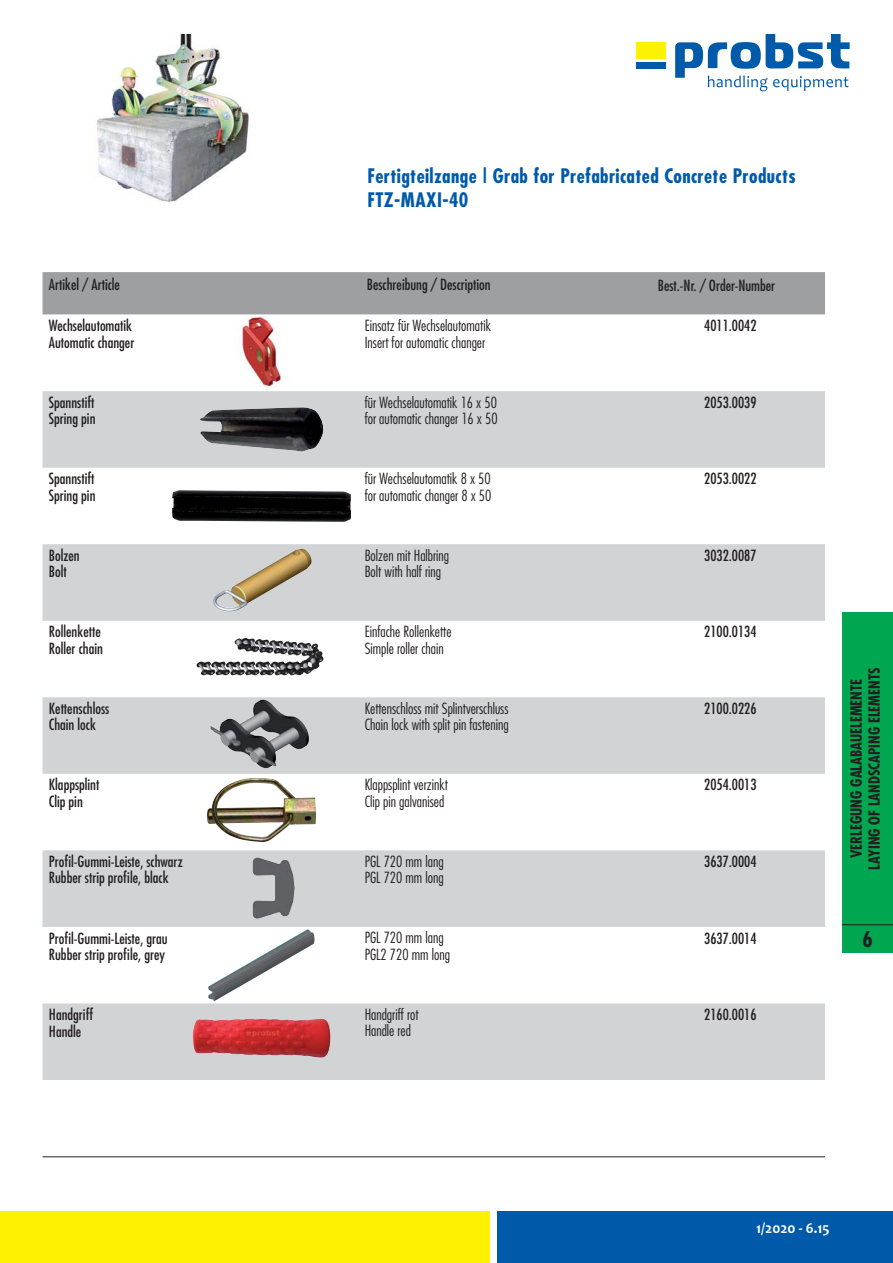
<style>
.page{position:relative;width:893px;height:1263px;background:#fff}
.page>*{position:absolute;margin:0;border:0;box-sizing:border-box;transform-origin:0 0}
.t1{font:700 condensed 21px "Futura";color:#231f20}
.t2{font:700 condensed 19.5px/24px "Futura";letter-spacing:.02em;color:#005aaa}
.t3{font:condensed 15px/16.5px "Futura";color:#231f20}
.t4{font:300 condensed 15px/16.5px "Futura";color:#231f20}
.t5{font:700 condensed 15px/18px "Futura";color:#231f20;text-align:center}
.t6{font:700 15px "Candara";color:#fff}
</style>
<div class="page">
<div style="left:497px;top:1212px;width:396px;height:51px;background:#005aaa"></div>
<div style="left:0;top:1212px;width:489px;height:51px;background:#fff200"></div>
<div style="left:636px;top:42px;width:29px;height:17px;background:#fff200"></div>
<div style="left:636px;top:62px;width:29px;height:6px;background:#005aaa"></div>
<svg style="left:675px;top:34px;width:175px;height:57px"></svg>
<div style="left:842px;top:612px;width:51px;height:340px;background:#00a650"></div>
<hr style="left:842px;top:924px;width:51px;height:1px;background:#231f20">
<img style="left:97px;top:34px;width:153px;height:169px">
<div style="left:43px;top:272px;width:782px;height:43px;background:#9d9fa1"></div>
<svg style="left:43px;top:391px;width:782px;height:689px;fill:#d1d3d4"></svg>
<img style="left:253px;top:857px;width:42px;height:62px">
<img style="left:242px;top:317px;width:39px;height:70px">
<img style="left:208px;top:929px;width:107px;height:72px">
<img style="left:298px;top:552px;width:14px;height:22px">
<img style="left:193px;top:1019px;width:73px;height:34px">
<img style="left:277px;top:744px;width:30px;height:7px">
<img style="left:196px;top:661px;width:20px;height:15px">
<img style="left:207px;top:777px;width:109px;height:65px">
<img style="left:200px;top:407px;width:124px;height:45px">
<img style="left:172px;top:490px;width:179px;height:32px">
<hr style="left:43px;top:1157px;width:782px;height:1px;background:#231f20">
<h2 class="t2" style="left:367px;top:166px;width:430px">Fertigteilzange | Grab for Prefabricated Concrete Products<br>FTZ-MAXI-40</h2>
<p class="t3" style="left:49px;top:278px;width:73px">Artikel / Article</p>
<p class="t3" style="left:367px;top:278px;width:125px">Beschreibung / Description</p>
<p class="t3" style="left:49px;top:319px;width:87px">Wechselautomatik<br>Automatic changer</p>
<p class="t4" style="left:365px;top:318px;width:128px">Einsatz für Wechselautomatik<br>Insert for automatic changer</p>
<p class="t3" style="left:704px;top:319px;width:54px">4011.0042</p>
<p class="t3" style="left:658px;top:278px;width:119px">Best.-Nr. / Order-Number</p>
<p class="t3" style="left:49px;top:395px;width:48px">Spannstift<br>Spring pin</p>
<p class="t4" style="left:365px;top:395px;width:134px">für Wechselautomatik 16 x 50 for automatic changer 16 x 50</p>
<p class="t3" style="left:704px;top:395px;width:54px">2053.0039</p>
<p class="t3" style="left:49px;top:472px;width:48px">Spannstift<br>Spring pin</p>
<p class="t4" style="left:365px;top:471px;width:128px">für Wechselautomatik 8 x 50 for automatic changer 8 x 50</p>
<p class="t3" style="left:704px;top:472px;width:54px">2053.0022</p>
<p class="t3" style="left:49px;top:548px;width:32px">Bolzen<br>Bolt</p>
<p class="t4" style="left:365px;top:548px;width:86px">Bolzen mit Halbring<br>Bolt with half ring</p>
<p class="t3" style="left:704px;top:548px;width:54px">3032.0087</p>
<p class="t3" style="left:49px;top:625px;width:56px">Rollenkette<br>Roller chain</p>
<p class="t4" style="left:365px;top:625px;width:88px">Einfache Rollenkette<br>Simple roller chain</p>
<p class="t3" style="left:704px;top:625px;width:54px">2100.0134</p>
<p class="t3" style="left:49px;top:701px;width:62px">Kettenschloss<br>Chain lock</p>
<p class="t4" style="left:365px;top:701px;width:145px">Kettenschloss mit Splintverschluss<br>Chain lock with split pin fastening</p>
<p class="t3" style="left:704px;top:701px;width:54px">2100.0226</p>
<p class="t3" style="left:49px;top:778px;width:52px">Klappsplint<br>Clip pin</p>
<p class="t4" style="left:365px;top:778px;width:85px">Klappsplint verzinkt<br>Clip pin galvanised</p>
<p class="t3" style="left:704px;top:778px;width:54px">2054.0013</p>
<p class="t3" style="left:49px;top:854px;width:136px">Profil-Gummi-Leiste, schwarz<br>Rubber strip profile, black</p>
<p class="t4" style="left:365px;top:854px;width:81px">PGL 720 mm lang<br>PGL 720 mm long</p>
<p class="t3" style="left:704px;top:854px;width:54px">3637.0004</p>
<p class="t3" style="left:49px;top:931px;width:120px">Profil-Gummi-Leiste, grau<br>Rubber strip profile, grey</p>
<p class="t4" style="left:365px;top:931px;width:87px">PGL 720 mm lang<br>PGL2 720 mm long</p>
<p class="t3" style="left:704px;top:931px;width:54px">3637.0014</p>
<p class="t3" style="left:49px;top:1007px;width:46px">Handgriff<br>Handle</p>
<p class="t4" style="left:365px;top:1007px;width:55px">Handgriff rot<br>Handle red</p>
<p class="t3" style="left:704px;top:1007px;width:54px">2160.0016</p>
<p class="t5" style="left:849px;top:870px;width:203px;rotate:-90deg">VERLEGUNG GALABAUELEMENTE<br>LAYING OF LANDSCAPING ELEMENTS</p>
<h1 class="t1" style="left:862px;top:930px;width:12px">6</h1>
<p class="t6" style="left:756px;top:1222px;width:75px">1/2020 - 6.15</p>
</div>
